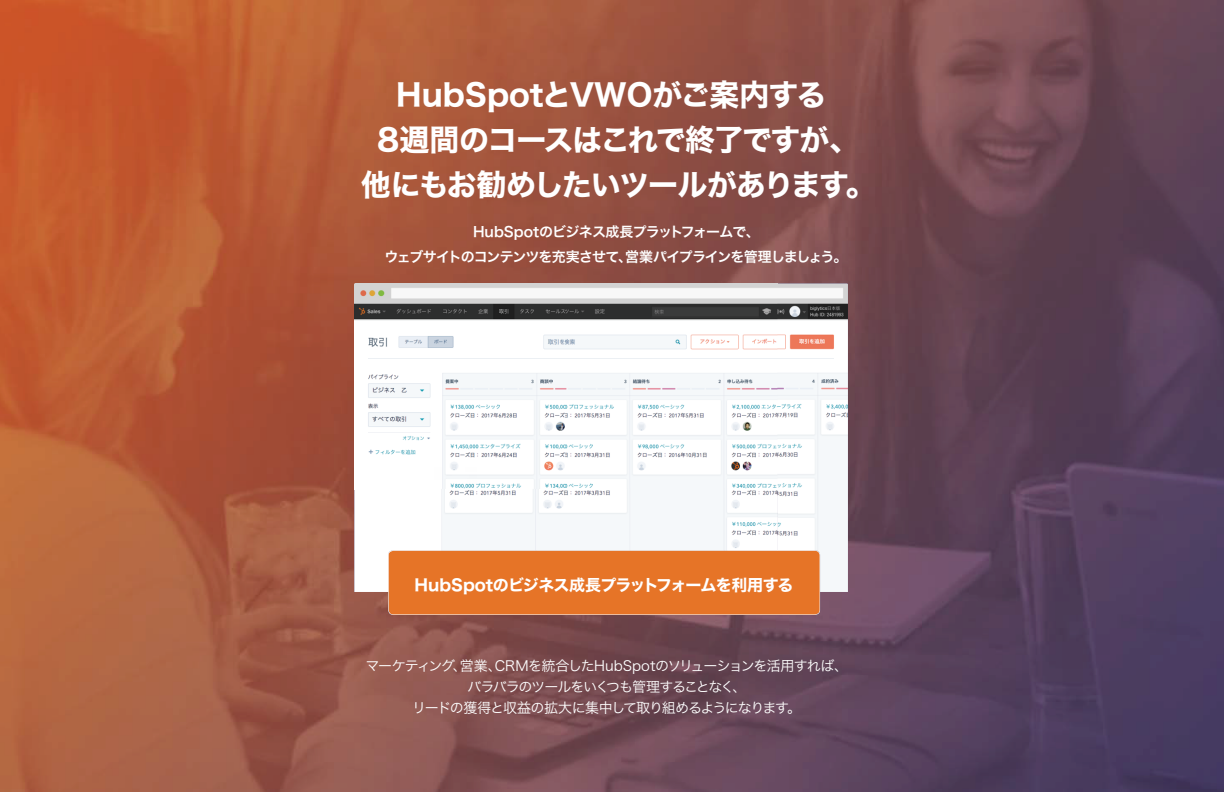
<style>
.page{position:relative;width:1224px;height:792px;background:#fff}
.page>*{position:absolute;margin:0;border:0;box-sizing:border-box;transform-origin:0 0}
.t1{font:30px/45px "Hira Kaku Std W7";letter-spacing:-.04em;color:#fff;text-align:center}
.t2{font:16px "Hira Kaku Std W7";letter-spacing:-.04em;color:#fff}
.t3{font:14px/21px "Hira Kaku Std W3";letter-spacing:-.075em;color:#fff;text-align:center}
.t4{font:14px/24.5px "Hira Kaku Std W6";letter-spacing:-.065em;color:#fff;text-align:center}
</style>
<div class="page">
<img style="left:0;top:0;width:383px;height:792px">
<img style="left:383px;top:0;width:841px;height:308px">
<img style="left:841px;top:308px;width:383px;height:484px">
<img style="left:383px;top:592px;width:458px;height:200px">
<img style="left:354px;top:283px;width:494px;height:309px">
<img style="left:388px;top:550px;width:432px;height:42px">
<div style="left:389px;top:551px;width:431px;height:63px;background:#e67427;border-radius:5px"></div>
<h1 class="t1" style="left:361px;top:73px;width:516px">HubSpotとVWOがご案内する<br>8週間のコースはこれで終了ですが、他にもお勧めしたいツールがあります。</h1>
<p class="t4" style="left:384px;top:220px;width:465px">HubSpotのビジネス成長プラットフォームで、<br>ウェブサイトのコンテンツを充実させて、営業パイプラインを管理しましょう。</p>
<p class="t2" style="left:415px;top:572px;width:381px">HubSpotのビジネス成長プラットフォームを利用する</p>
<p class="t3" style="left:365px;top:655px;width:484px">マーケティング、営業、CRMを統合したHubSpotのソリューションを活用すれば、バラバラのツールをいくつも管理することなく、<br>リードの獲得と収益の拡大に集中して取り組めるようになります。</p>
</div>
